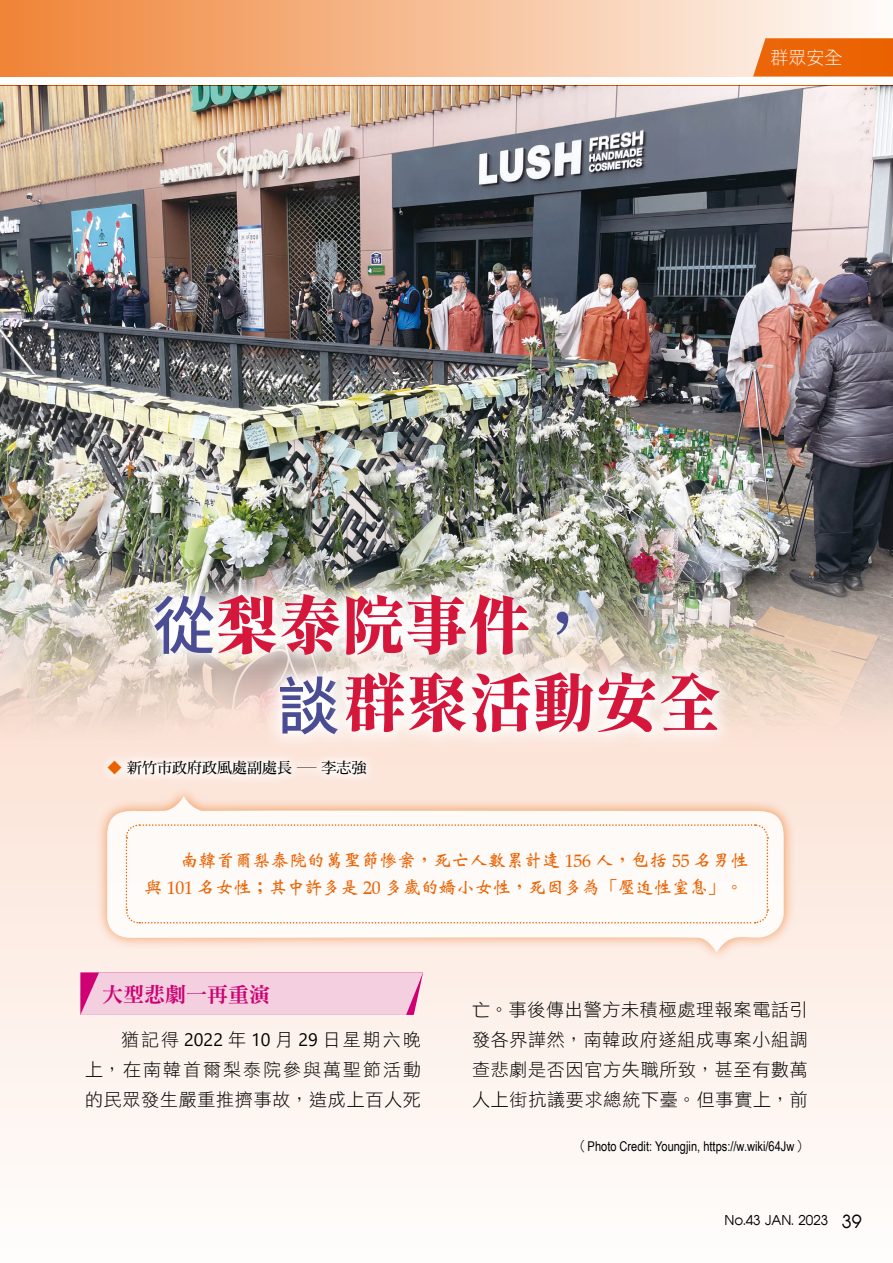
<style>
.page{position:relative;width:893px;height:1263px;background:#fff}
.page>*{position:absolute;margin:0;border:0;box-sizing:border-box;transform-origin:0 0}
.圖說{font:63px "Gen Ryu Min TW H";color:#d5173c}
.圖說-2{font:500 63px "Source Han Sans TC";color:#4a4c94}
.中{font:21px "DF Ming Std W9";color:#ce0073}
.內文{font:18px/30px "DF Hei Std W3";letter-spacing:.04em;color:#000;text-align:justify}
.前言{font:700 18px/27px "AR Wei Bei B5";letter-spacing:.005em;color:#eb6100;text-align:right}
.t1{font:18px "DF Hei Std W3";color:#fff}
.作者{font:15px "DF Ming Std W7";color:#000}
.圖說-3{font:13.5px "Arial Narrow";color:#000}
.t2{font:13.5px "Avian";color:#000}
.s1{font-family:"Source Han Sans TC";font-weight:500;color:#4a4c94}
.s2{color:#4a4c94}
.s3{color:#eb6100}
.s4{font-family:"Zapf Calligraphic 801 BT";font-weight:400}
.s5{font-family:"Segoe UI"}
.s6{font-family:"DF Hei Std W3"}
.s7{font-size:18px}
</style>
<div class="page">
<svg style="left:0;top:740px;width:893px;height:411px;fill:#fdf2ec"></svg>
<hr style="left:0;top:85px;width:1px;height:766px;background:#e0f1ef">
<svg style="left:80px;top:972px;width:343px;height:43px;background:#f1c6da"></svg>
<img style="left:0;top:86px;width:893px;height:654px">
<div style="left:95px;top:786px;width:700px;height:176px;background:#eb6100;opacity:.75"></div>
<svg style="left:107px;top:796px;width:677px;height:157px"></svg>
<svg style="left:125px;top:823px;width:644px;height:101px"></svg>
<svg style="left:97px;top:749px;width:280px;height:37px;fill:#fcebe2"></svg>
<svg style="left:135px;top:575px;width:453px;height:99px"></svg>
<svg style="left:261px;top:657px;width:96px;height:97px"></svg>
<svg style="left:326px;top:653px;width:412px;height:98px"></svg>
<svg style="left:0;top:0;width:893px;height:77px;background:#f5b486"></svg>
<hr style="left:0;top:85px;width:893px;height:1px;background:#eb6100">
<p class="t1" style="left:771px;top:48px;width:73px">群眾安全</p>
<p class="圖說" style="left:153px;top:590px;width:442px"><span class="s1">從</span>梨泰院事件<span class="s2">，</span></p>
<p class="圖說-2" style="left:277px;top:671px;width:64px">談</p>
<p class="圖說" style="left:343px;top:667px;width:379px">群聚活動安全</p>
<p class="作者" style="left:107px;top:760px;width:261px"><span class="s3">◆</span> 新竹市政府政風處副處長 ─ 李志強</p>
<p class="前言" style="left:144px;top:846px;width:606px">南韓首爾梨泰院的萬聖節慘案，死亡人數累計達 <span class="s4">156</span> 人，包括 <span class="s4">55</span> 名男性<br>與 <span class="s4">101</span> 名女性；其中許多是 <span class="s4">20</span> 多歲的嬌小女性，死因多為「壓迫性窒息」。</p>
<p class="中" style="left:102px;top:983px;width:169px">大型悲劇一再重演</p>
<p class="內文" style="left:85px;top:1024px;width:337px;text-indent:36px">猶記得 <span class="s5">2022</span> 年 <span class="s5">10</span> 月 <span class="s5">29</span> 日星期六晚上，在南韓首爾梨泰院參與萬聖節活動的民眾發生嚴重推擠事故，造成上百人死</p>
<p class="內文" style="left:472px;top:994px;width:337px">亡。事後傳出警方未積極處理報案電話引發各界譁然，南韓政府遂組成專案小組調查悲劇是否因官方失職所致，甚至有數萬人上街抗議要求總統下臺。但事實上，前</p>
<p class="圖說-3" style="left:574px;top:1136px;width:235px"><span class="s6">（</span>Photo Credit: Youngjin, https://w.wiki/64Jw<span class="s6">）</span></p>
<p class="t2" style="left:724px;top:1212px;width:139px">No.43 JAN. 2023 <span class="s7">39</span></p>
</div>
